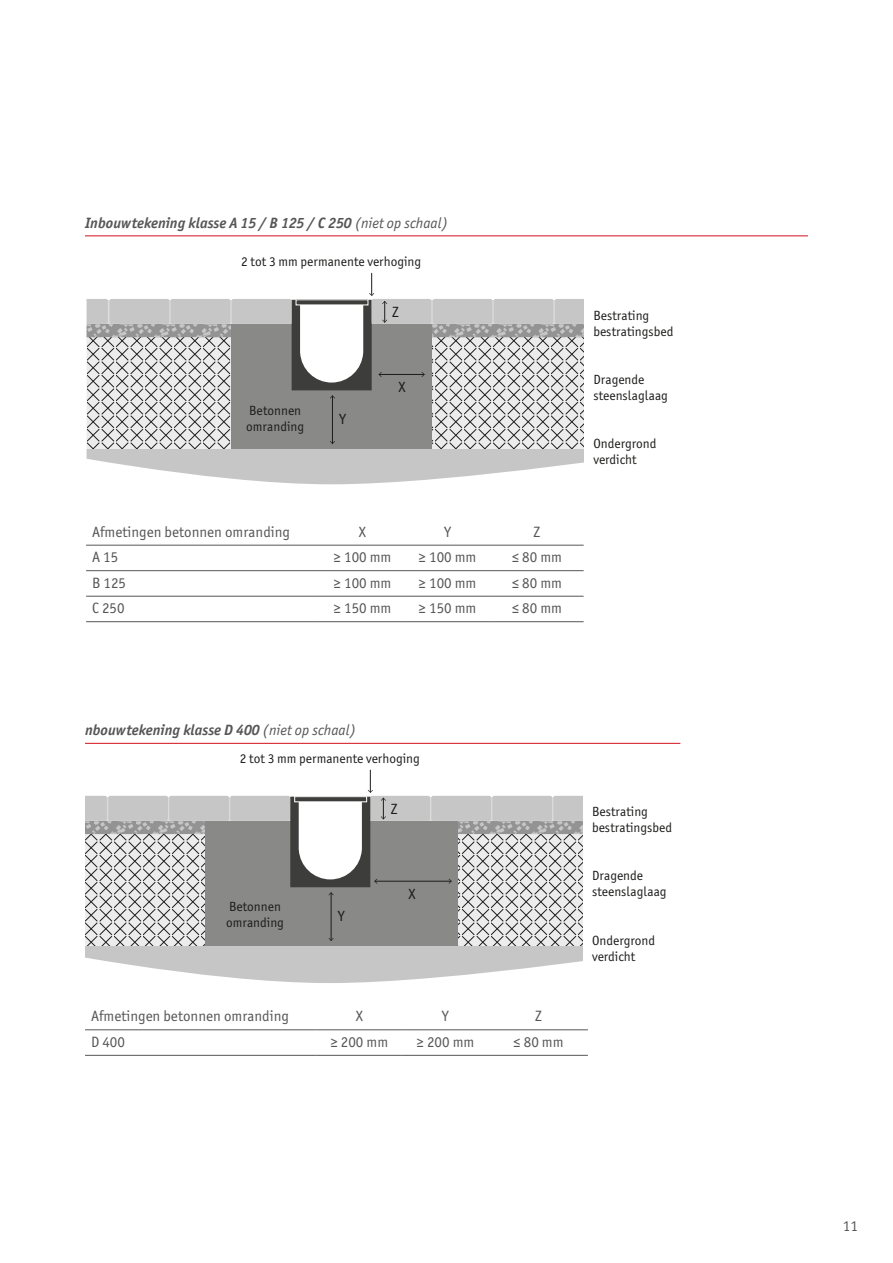
<style>
.page{position:relative;width:893px;height:1263px;background:#fff}
.page>*{position:absolute;margin:0;border:0;box-sizing:border-box;transform-origin:0 0}
.t1{font:15px "Officina Sans ITC Pro";color:#575656}
.t2{font:italic 700 15px "Officina Sans ITC Pro";color:#575656}
.t3{font:14.85px "Officina Sans ITC Pro";color:#1c1c1b}
.t4{font:13.35px/16px "Officina Sans ITC Pro";color:#1c1c1b}
.s1{font-weight:400}
.s2{font-size:14.85px;color:#1c1c1b}
</style>
<div class="page">
<svg style="left:87px;top:337px;width:497px;height:111px;background:#c8c7c8"></svg>
<svg style="left:87px;top:325px;width:497px;height:10px;background:#a1a1a1"></svg>
<div style="left:51px;top:323px;width:559px;height:14px;border:1px solid #bfbfbf"></div>
<div style="left:231px;top:320px;width:201px;height:129px;background:#898988"></div>
<hr style="left:379px;top:374px;width:45px;height:1px;background:#1c1c1b">
<hr style="left:332px;top:396px;width:1px;height:47px;background:#1c1c1b">
<div style="left:371px;top:300px;width:257px;height:24px;background:#d4d4d4"></div>
<div style="left:36px;top:300px;width:256px;height:24px;background:#d4d4d4"></div>
<svg style="left:86px;top:448px;width:498px;height:97px"></svg>
<div style="left:48px;top:299px;width:60px;height:25px;background:#c6c6c6;border-radius:2px"></div>
<div style="left:232px;top:299px;width:59px;height:25px;background:#c6c6c6;border-radius:2px"></div>
<div style="left:171px;top:299px;width:59px;height:25px;background:#c6c6c6;border-radius:2px"></div>
<div style="left:372px;top:299px;width:59px;height:25px;background:#c6c6c6;border-radius:2px"></div>
<div style="left:433px;top:299px;width:59px;height:25px;background:#c6c6c6;border-radius:2px"></div>
<div style="left:494px;top:299px;width:59px;height:25px;background:#c6c6c6;border-radius:2px"></div>
<div style="left:555px;top:299px;width:59px;height:25px;background:#c6c6c6;border-radius:2px"></div>
<div style="left:110px;top:299px;width:59px;height:25px;background:#c6c6c6;border-radius:2px"></div>
<div style="left:584px;top:243px;width:82px;height:277px;background:#fff"></div>
<svg style="left:36px;top:299px;width:51px;height:223px"></svg>
<svg style="left:292px;top:273px;width:95px;height:125px"></svg>
<hr style="left:86px;top:545px;width:234px;height:1px;background:#575656">
<hr style="left:320px;top:545px;width:85px;height:1px;background:#575656">
<hr style="left:405px;top:545px;width:85px;height:1px;background:#575656">
<hr style="left:490px;top:545px;width:94px;height:1px;background:#575656">
<hr style="left:86px;top:570px;width:234px;height:1px;background:#575656">
<hr style="left:320px;top:570px;width:85px;height:1px;background:#575656">
<hr style="left:405px;top:570px;width:85px;height:1px;background:#575656">
<hr style="left:490px;top:570px;width:94px;height:1px;background:#575656">
<hr style="left:86px;top:596px;width:234px;height:1px;background:#575656">
<hr style="left:320px;top:596px;width:85px;height:1px;background:#575656">
<hr style="left:405px;top:596px;width:85px;height:1px;background:#575656">
<hr style="left:490px;top:596px;width:94px;height:1px;background:#575656">
<hr style="left:86px;top:621px;width:234px;height:1px;background:#575656">
<hr style="left:320px;top:621px;width:85px;height:1px;background:#575656">
<hr style="left:405px;top:621px;width:85px;height:1px;background:#575656">
<hr style="left:490px;top:621px;width:94px;height:1px;background:#575656">
<svg style="left:85px;top:895px;width:497px;height:50px;background:#c8c8c8"></svg>
<div style="left:205px;top:821px;width:253px;height:125px;background:#898988"></div>
<hr style="left:331px;top:893px;width:1px;height:47px;background:#1c1c1b">
<div style="left:85px;top:945px;width:498px;height:70px;background:#c6c6c6"></div>
<svg style="left:85px;top:957px;width:498px;height:58px"></svg>
<svg style="left:85px;top:770px;width:498px;height:125px"></svg>
<hr style="left:85px;top:1029px;width:232px;height:1px;background:#575656">
<hr style="left:317px;top:1029px;width:85px;height:1px;background:#575656">
<hr style="left:402px;top:1029px;width:87px;height:1px;background:#575656">
<hr style="left:489px;top:1029px;width:99px;height:1px;background:#575656">
<hr style="left:85px;top:1055px;width:232px;height:1px;background:#575656">
<hr style="left:317px;top:1055px;width:85px;height:1px;background:#575656">
<hr style="left:402px;top:1055px;width:87px;height:1px;background:#575656">
<hr style="left:489px;top:1055px;width:99px;height:1px;background:#575656">
<hr style="left:85px;top:743px;width:595px;height:1px;background:#d1111c">
<hr style="left:85px;top:235px;width:723px;height:1px;background:#d1111c">
<p class="t2" style="left:85px;top:214px;width:365px">Inbouwtekening klasse A 15 / B 125 / C 250 <span class="s1">(niet op schaal)</span></p>
<p class="t4" style="left:241px;top:253px;width:181px">2 tot 3 mm permanente verhoging</p>
<p class="t3" style="left:392px;top:303px;width:8px">Z</p>
<p class="t4" style="left:246px;top:402px;width:59px">Betonnen omranding</p>
<p class="t3" style="left:339px;top:410px;width:8px">Y</p>
<p class="t3" style="left:399px;top:378px;width:9px">X</p>
<p class="t1" style="left:92px;top:523px;width:199px">Afmetingen betonnen omranding</p>
<p class="t1" style="left:359px;top:523px;width:9px">X</p>
<p class="t1" style="left:444px;top:523px;width:8px">Y</p>
<p class="t1" style="left:533px;top:523px;width:8px">Z</p>
<p class="t1" style="left:92px;top:548px;width:28px">A 15</p>
<p class="t1" style="left:334px;top:548px;width:59px">≥ 100 mm</p>
<p class="t1" style="left:419px;top:548px;width:59px">≥ 100 mm</p>
<p class="t1" style="left:512px;top:548px;width:52px">≤ 80 mm</p>
<p class="t1" style="left:92px;top:574px;width:35px">B 125</p>
<p class="t1" style="left:334px;top:574px;width:59px">≥ 100 mm</p>
<p class="t1" style="left:419px;top:574px;width:59px">≥ 100 mm</p>
<p class="t1" style="left:512px;top:574px;width:52px">≤ 80 mm</p>
<p class="t1" style="left:92px;top:599px;width:34px">C 250</p>
<p class="t1" style="left:334px;top:599px;width:59px">≥ 150 mm</p>
<p class="t1" style="left:419px;top:599px;width:59px">≥ 150 mm</p>
<p class="t1" style="left:512px;top:599px;width:52px">≤ 80 mm</p>
<p class="t4" style="left:593px;top:307px;width:81px">Bestrating bestratingsbed</p>
<p class="t4" style="left:593px;top:371px;width:76px">Dragende steenslaglaag</p>
<p class="t4" style="left:593px;top:435px;width:65px">Ondergrond verdicht</p>
<p class="t4" style="left:230px;top:719px;width:53px">Betonnen</p>
<p class="t2" style="left:85px;top:721px;width:273px">nbouwtekening klasse D 400 <span class="s1">(niet op schaal)</span></p>
<p class="t3" style="left:340px;top:728px;width:8px">Y</p>
<p class="t4" style="left:240px;top:750px;width:181px">2 tot 3 mm permanente verhoging</p>
<p class="t4" style="left:226px;top:898px;width:59px">Betonnen omranding</p>
<p class="t3" style="left:338px;top:907px;width:8px">Y</p>
<p class="t3" style="left:391px;top:800px;width:8px">Z</p>
<p class="t3" style="left:408px;top:885px;width:9px">X</p>
<p class="t1" style="left:91px;top:1007px;width:199px">Afmetingen betonnen omranding</p>
<p class="t1" style="left:356px;top:1007px;width:9px">X</p>
<p class="t1" style="left:442px;top:1007px;width:8px">Y</p>
<p class="t1" style="left:535px;top:1007px;width:8px">Z</p>
<p class="t1" style="left:91px;top:1033px;width:35px">D 400</p>
<p class="t1" style="left:330px;top:1033px;width:59px">≥ 200 mm</p>
<p class="t1" style="left:513px;top:1033px;width:52px">≤ 80 mm</p>
<p class="t1" style="left:410px;top:1033px;width:66px"><span class="s2">X</span>≥ 200 mm</p>
<p class="t4" style="left:592px;top:803px;width:81px">Bestrating bestratingsbed</p>
<p class="t4" style="left:592px;top:868px;width:76px">Dragende steenslaglaag</p>
<p class="t4" style="left:592px;top:932px;width:65px">Ondergrond verdicht</p>
<p class="t4" style="left:593px;top:951px;width:37px">Paving</p>
<p class="t1" style="left:843px;top:1217px;width:16px">11</p>
</div>
